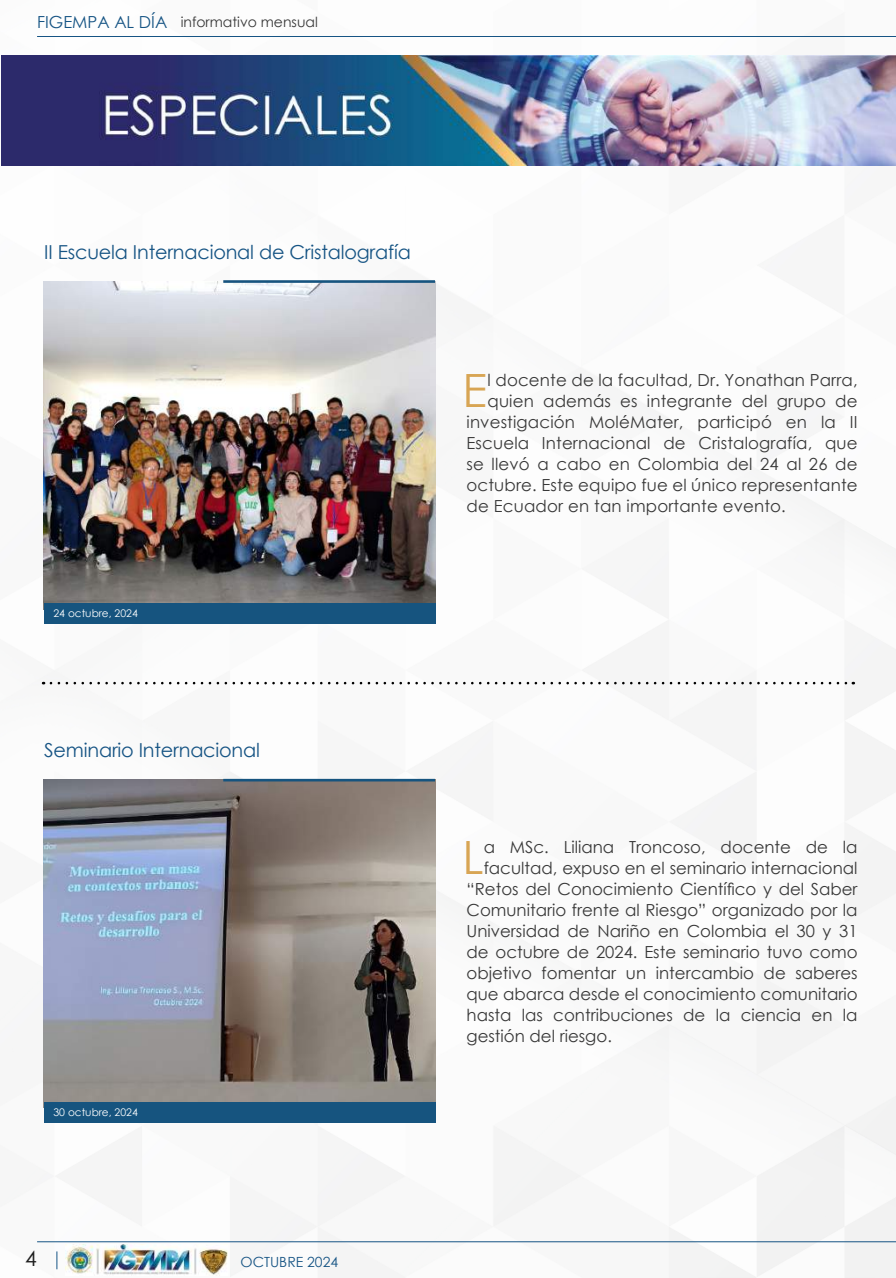
<style>
.page{position:relative;width:896px;height:1278px;background:#fff}
.page>*{position:absolute;margin:0;border:0;box-sizing:border-box;transform-origin:0 0}
.t1{font:45.85px "Century Gothic";color:#d8a554}
.t2{font:21px "Century Gothic";color:#1d1d1d}
.t3{font:19.25px "Century Gothic";letter-spacing:-.01em;color:#165484}
.t4{font:16.62px "Century Gothic";color:#383838}
.t5{font:14px "Century Gothic";color:#383838}
.t6{font:14px "Century Gothic";color:#165484}
.t7{font:10.5px "Century Gothic";color:#fff}
.s1{font-size:16.62px;color:#165484}
</style>
<div class="page">
<img style="left:1px;top:55px;width:895px;height:1222px">
<img style="left:66px;top:1244px;width:161px;height:31px">
<img style="left:44px;top:281px;width:391px;height:323px">
<img style="left:44px;top:780px;width:391px;height:322px">
<div style="left:44px;top:604px;width:391px;height:20px;background:#16547f"></div>
<div style="left:44px;top:1102px;width:391px;height:20px;background:#16547f"></div>
<hr style="left:223px;top:280px;width:212px;height:3px;background:#16547f">
<hr style="left:223px;top:779px;width:212px;height:2px;background:#16547f">
<svg style="left:51px;top:682px;width:803px;height:2px"></svg>
<img style="left:2px;top:56px;width:894px;height:110px">
<svg style="left:56px;top:1251px;width:1px;height:18px"></svg>
<hr style="left:37px;top:36px;width:859px;height:1px;background:#165484">
<hr style="left:37px;top:1241px;width:859px;height:1px;background:#165484">
<p class="t5" style="left:37px;top:12px;width:282px"><span class="s1">FIGEMPA AL DÍA</span> informativo mensual</p>
<p class="t3" style="left:44px;top:238px;width:368px">II Escuela Internacional de Cristalografía</p>
<p class="t7" style="left:54px;top:606px;width:86px">24 octubre, 2024</p>
<p class="t3" style="left:44px;top:737px;width:217px">Seminario Internacional</p>
<p class="t7" style="left:54px;top:1104px;width:86px">30 octubre, 2024</p>
<p class="t2" style="left:25px;top:1243px;width:13px">4</p>
<p class="t6" style="left:241px;top:1251px;width:99px">OCTUBRE 2024</p>
<h1 class="t1" style="left:462px;top:358px;width:26px">E</h1>
<p class="t4" style="left:488px;top:368px;width:372px">l docente de la facultad, Dr. Yonathan Parra,</p>
<p class="t4" style="left:488px;top:389px;width:372px">quien además es integrante del grupo de</p>
<p class="t4" style="left:467px;top:410px;width:393px">investigación MoléMater, participó en la II</p>
<p class="t4" style="left:467px;top:431px;width:393px">Escuela Internacional de Cristalografía, que</p>
<p class="t4" style="left:467px;top:452px;width:393px">se llevó a cabo en Colombia del 24 al 26 de</p>
<p class="t4" style="left:467px;top:473px;width:393px">octubre. Este equipo fue el único representante</p>
<p class="t4" style="left:467px;top:494px;width:321px">de Ecuador en tan importante evento.</p>
<h1 class="t1" style="left:463px;top:825px;width:23px">L</h1>
<p class="t4" style="left:484px;top:835px;width:375px">a MSc. Liliana Troncoso, docente de la</p>
<p class="t4" style="left:484px;top:856px;width:375px">facultad, expuso en el seminario internacional</p>
<p class="t4" style="left:467px;top:877px;width:393px">“Retos del Conocimiento Científico y del Saber</p>
<p class="t4" style="left:467px;top:898px;width:393px">Comunitario frente al Riesgo” organizado por la</p>
<p class="t4" style="left:467px;top:919px;width:393px">Universidad de Nariño en Colombia el 30 y 31</p>
<p class="t4" style="left:467px;top:940px;width:393px">de octubre de 2024. Este seminario tuvo como</p>
<p class="t4" style="left:467px;top:961px;width:393px">objetivo fomentar un intercambio de saberes</p>
<p class="t4" style="left:467px;top:982px;width:393px">que abarca desde el conocimiento comunitario</p>
<p class="t4" style="left:467px;top:1003px;width:393px">hasta las contribuciones de la ciencia en la</p>
<p class="t4" style="left:467px;top:1024px;width:147px">gestión del riesgo.</p>
</div>
